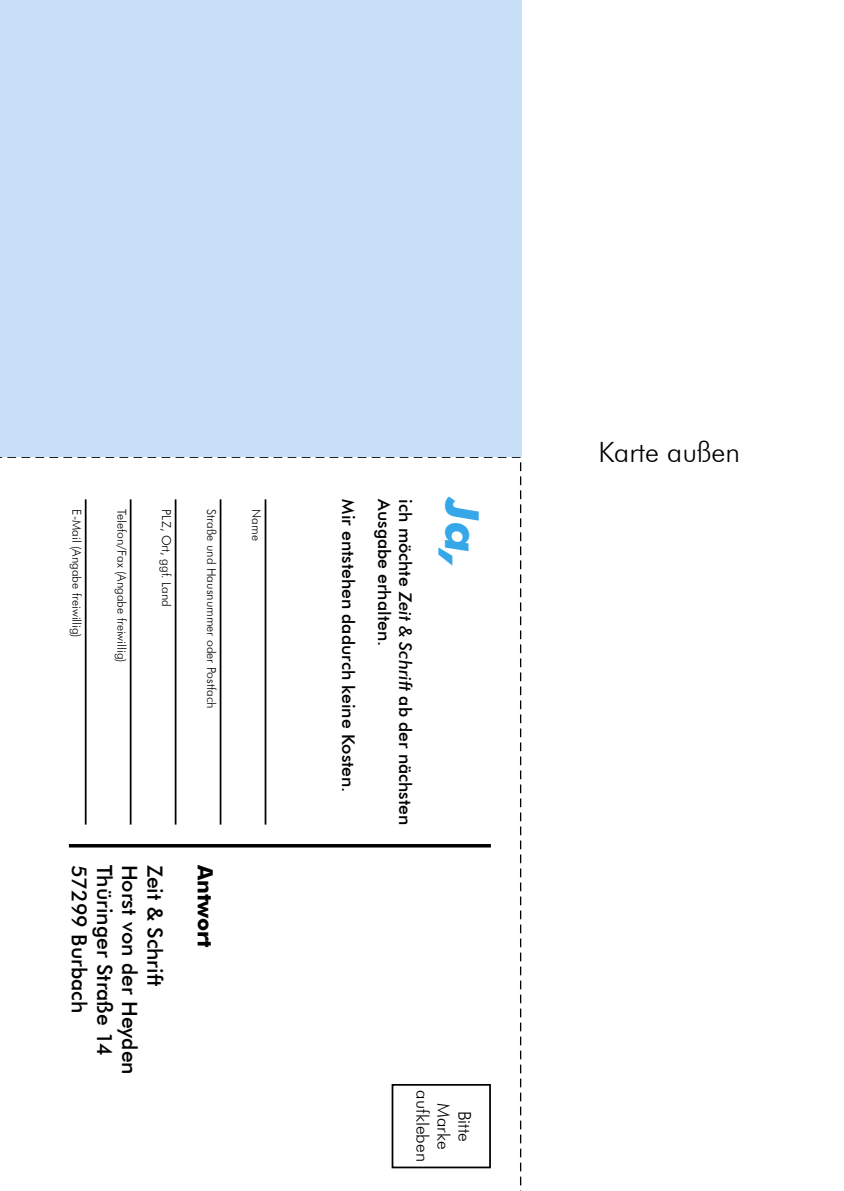
<style>
.page{position:relative;width:844px;height:1191px;background:#fff}
.page>*{position:absolute;margin:0;border:0;box-sizing:border-box;transform-origin:0 0}
.t1{font:italic 700 46.9px "Futura BT";color:#36a7e9}
.Fließtext_nach_Titel{font:300 28px "Futura BT";color:#000}
.t2{font:500 21px "Futura BT";color:#000}
.t3{font:700 21px "Futura BT";color:#000}
.t4{font:500 17.5px "Futura BT";color:#000}
.t5{font:300 17.5px/21px "Futura BT";color:#000;text-align:center}
.Body{font:300 12.25px "Futura BT";color:#000}
.s1{font-style:italic}
</style>
<div class="page">
<svg style="left:0;top:456px;width:521px;height:735px"></svg>
<div style="left:0;top:0;width:521px;height:456px;background:#c8e0f7"></div>
<hr style="left:69px;top:844px;width:422px;height:3px;background:#000">
<div style="left:391px;top:1084px;width:100px;height:84px;border:2px solid #000"></div>
<hr style="left:264px;top:499px;width:2px;height:325px;background:#000">
<hr style="left:220px;top:499px;width:1px;height:325px;background:#000">
<hr style="left:175px;top:499px;width:1px;height:325px;background:#000">
<hr style="left:130px;top:499px;width:1px;height:325px;background:#000">
<hr style="left:85px;top:499px;width:1px;height:325px;background:#000">
<p class="Body" style="left:84px;top:509px;width:130px;rotate:90deg">E-Mail (Angabe freiwillig)</p>
<p class="Body" style="left:129px;top:509px;width:155px;rotate:90deg">Telefon/Fax (Angabe freiwillig)</p>
<p class="Body" style="left:174px;top:509px;width:99px;rotate:90deg">PLZ, Ort, ggf. Land</p>
<p class="Body" style="left:219px;top:509px;width:201px;rotate:90deg">Straße und Hausnummer oder Postfach</p>
<p class="Body" style="left:264px;top:509px;width:33px;rotate:90deg">Name</p>
<p class="t4" style="left:416px;top:499px;width:327px;rotate:90deg">ich möchte <span class="s1">Zeit &amp; Schrift</span> ab der nächsten</p>
<p class="t1" style="left:490px;top:499px;width:75px;rotate:90deg">Ja,</p>
<p class="t4" style="left:359px;top:499px;width:295px;rotate:90deg">Mir entstehen dadurch keine Kosten.</p>
<p class="t4" style="left:395px;top:499px;width:148px;rotate:90deg">Ausgabe erhalten.</p>
<p class="t2" style="left:92px;top:864px;width:150px;rotate:90deg">57299 Burbach</p>
<p class="t2" style="left:117px;top:864px;width:193px;rotate:90deg">Thüringer Straße 14</p>
<p class="t2" style="left:142px;top:864px;width:211px;rotate:90deg">Horst von der Heyden</p>
<p class="t2" style="left:168px;top:864px;width:123px;rotate:90deg">Zeit &amp; Schrift</p>
<p class="t3" style="left:218px;top:864px;width:85px;rotate:90deg">Antwort</p>
<p class="t5" style="left:475px;top:1090px;width:73px;rotate:90deg">Bitte<br>Marke aufkleben</p>
<p class="Fließtext_nach_Titel" style="left:598px;top:435px;width:143px">Karte außen</p>
</div>
